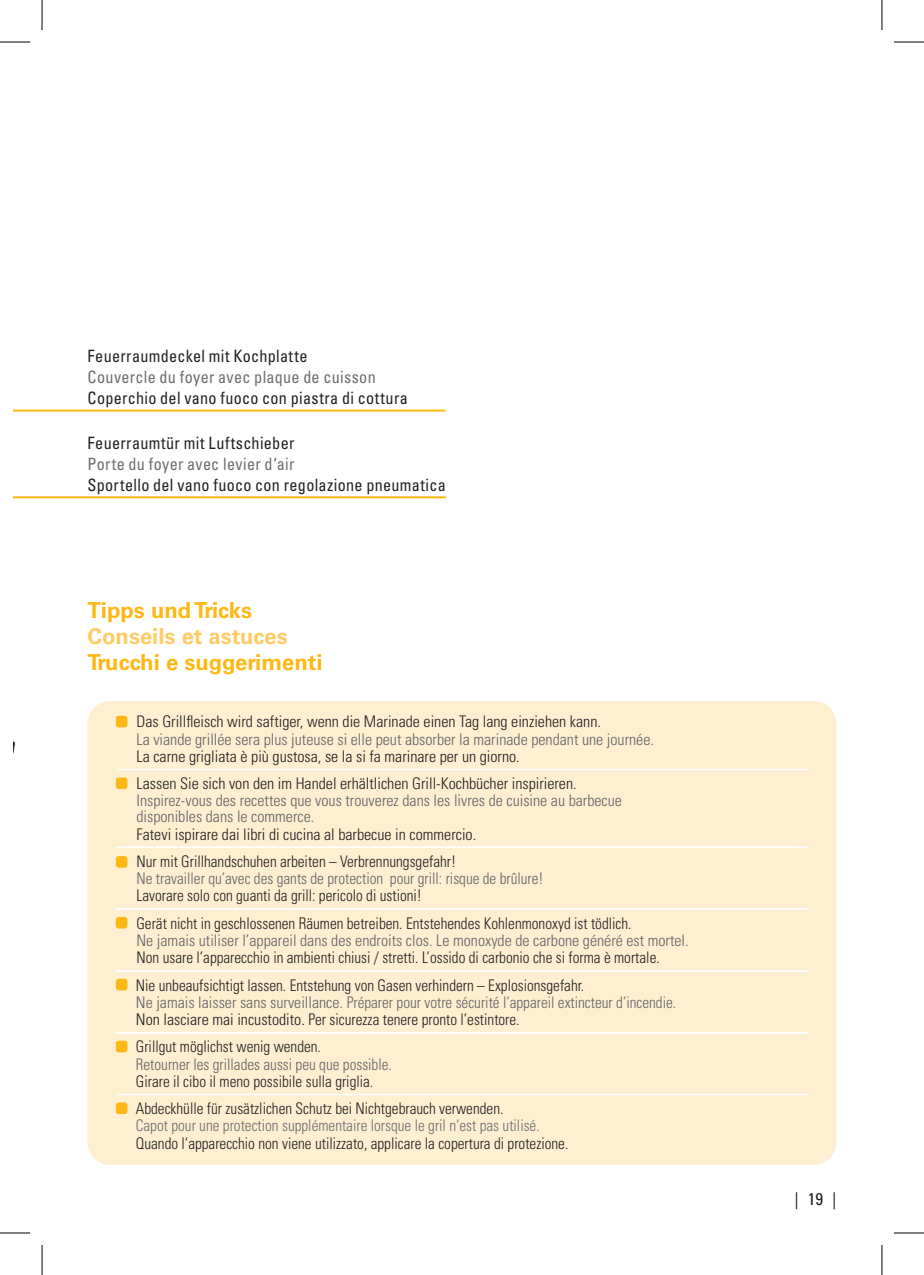
<style>
.page{position:relative;width:924px;height:1275px;background:#fff}
.page>*{position:absolute;margin:0;border:0;box-sizing:border-box;transform-origin:0 0}
.t1{font:700 22px "Univers LT Std";color:#fcb814}
.t2{font:700 22px "Univers LT Std";color:#fecb64}
.t3{font:condensed 17px "Univers LT Std";letter-spacing:.02em;color:#231f20;scale:.95 1}
.t4{font:condensed 17px "Univers LT Std";letter-spacing:.02em;color:#6c6d70;scale:.95 1}
.t5{font:condensed 17px "Univers LT Std";letter-spacing:.02em;color:#231f20}
.t6{font:300 condensed 16px/27.4px "Univers LT Std";color:#231f20;scale:.95 1}
.t7{font:300 condensed 16px/16px "Univers LT Std";color:#636366}
.t8{font:300 condensed 16px/27.2px "Univers LT Std";color:#231f20}
.t9{font:300 condensed 16px "Univers LT Std";color:#636366;scale:.95 1}
.t10{font:300 condensed 16px "Univers LT Std";color:#6c6d70;scale:.95 1}
</style>
<div class="page">
<div style="left:87px;top:701px;width:749px;height:464px;background:#feefd0;border-radius:23px"></div>
<hr style="left:112px;top:970px;width:696px;height:4px;background:#231f20;opacity:.75">
<hr style="left:112px;top:1032px;width:696px;height:4px;background:#231f20;opacity:.75">
<hr style="left:112px;top:1094px;width:696px;height:4px;background:#231f20;opacity:.75">
<hr style="left:112px;top:769px;width:696px;height:4px;background:#231f20;opacity:.75">
<hr style="left:112px;top:845px;width:696px;height:2px;background:#fff;opacity:.75">
<hr style="left:112px;top:847px;width:696px;height:3px;background:#231f20;opacity:.75">
<hr style="left:112px;top:908px;width:696px;height:4px;background:#231f20;opacity:.75">
<div style="left:116px;top:856px;width:11px;height:11px;background:#fcb814;border-radius:3px"></div>
<div style="left:116px;top:917px;width:11px;height:11px;background:#fcb814;border-radius:3px"></div>
<div style="left:116px;top:978px;width:11px;height:12px;background:#fcb814;border-radius:3px"></div>
<div style="left:116px;top:1040px;width:11px;height:12px;background:#fcb814;border-radius:3px"></div>
<div style="left:116px;top:716px;width:11px;height:11px;background:#fcb814;border-radius:3px"></div>
<div style="left:116px;top:777px;width:11px;height:12px;background:#fcb814;border-radius:3px"></div>
<div style="left:116px;top:1102px;width:11px;height:12px;background:#fcb814;border-radius:3px"></div>
<svg style="left:14px;top:409px;width:432px;height:90px"></svg>
<hr style="left:0;top:42px;width:30px;height:1px;background:#000">
<hr style="left:893px;top:42px;width:30px;height:1px;background:#000">
<hr style="left:0;top:1232px;width:30px;height:1px;background:#000">
<hr style="left:893px;top:1232px;width:30px;height:1px;background:#000">
<hr style="left:42px;top:0;width:1px;height:30px;background:#000">
<hr style="left:42px;top:1245px;width:1px;height:30px;background:#000">
<hr style="left:881px;top:0;width:1px;height:30px;background:#000">
<hr style="left:881px;top:1245px;width:1px;height:30px;background:#000">
<p class="t3" style="left:87px;top:345px;width:233px">Feuerraumdeckel mit Kochplatte</p>
<p class="t4" style="left:87px;top:366px;width:305px">Couvercle du foyer avec plaque de cuisson</p>
<p class="t3" style="left:87px;top:387px;width:339px">Coperchio del vano fuoco con piastra di cottura</p>
<p class="t3" style="left:87px;top:432px;width:219px">Feuerraumtür mit Luftschieber</p>
<p class="t4" style="left:87px;top:453px;width:219px">Porte du foyer avec levier d‘air</p>
<p class="t3" style="left:87px;top:474px;width:378px">Sportello del vano fuoco con regolazione pneumatica</p>
<h1 class="t1" style="left:87px;top:597px;width:166px">Tipps und Tricks</h1>
<h1 class="t2" style="left:87px;top:623px;width:202px">Conseils et astuces</h1>
<h1 class="t1" style="left:87px;top:649px;width:236px">Trucchi e suggerimenti</h1>
<p class="t8" style="left:136px;top:708px;width:466px">Das Grillfleisch wird saftiger, wenn die Marinade einen Tag lang einziehen kann.</p>
<p class="t7" style="left:136px;top:731px;width:518px">La viande grillée sera plus juteuse si elle peut absorber la marinade pendant une journée.</p>
<p class="t8" style="left:136px;top:742px;width:441px">La carne grigliata è più gustosa, se la si fa marinare per un giorno.<br>Lassen Sie sich von den im Handel erhältlichen Grill-Kochbücher inspirieren.</p>
<p class="t7" style="left:136px;top:792px;width:487px">Inspirez-vous des recettes que vous trouverez dans les livres de cuisine au barbecue disponibles dans le commerce.</p>
<p class="t8" style="left:136px;top:820px;width:341px">Fatevi ispirare dai libri di cucina al barbecue in commercio.</p>
<p class="t6" style="left:136px;top:847px;width:338px">Nur mit Grillhandschuhen arbeiten – Verbrennungsgefahr!</p>
<p class="t9" style="left:136px;top:868px;width:430px">Ne travailler qu’avec des gants de protection pour grill: risque de brûlure!</p>
<p class="t6" style="left:136px;top:882px;width:522px">Lavorare solo con guanti da grill: pericolo di ustioni!<br>Gerät nicht in geschlossenen Räumen betreiben. Entstehendes Kohlenmonoxyd ist tödlich.</p>
<p class="t7" style="left:136px;top:932px;width:553px">Ne jamais utiliser l’appareil dans des endroits clos. Le monoxyde de carbone généré est mortel.</p>
<p class="t6" style="left:136px;top:944px;width:552px">Non usare l’apparecchio in ambienti chiusi / stretti. L’ossido di carbonio che si forma è mortale.<br>Nie unbeaufsichtigt lassen. Entstehung von Gasen verhindern – Explosionsgefahr.</p>
<p class="t7" style="left:136px;top:994px;width:541px">Ne jamais laisser sans surveillance. Préparer pour votre sécurité l’appareil extincteur d’incendie.</p>
<p class="t8" style="left:136px;top:1006px;width:385px">Non lasciare mai incustodito. Per sicurezza tenere pronto l’estintore.<br>Grillgut möglichst wenig wenden.</p>
<p class="t9" style="left:136px;top:1054px;width:271px">Retourner les grillades aussi peu que possible.</p>
<p class="t6" style="left:136px;top:1067px;width:251px">Girare il cibo il meno possibile sulla griglia.</p>
<p class="t6" style="left:136px;top:1094px;width:388px">Abdeckhülle für zusätzlichen Schutz bei Nichtgebrauch verwenden.</p>
<p class="t10" style="left:136px;top:1116px;width:426px">Capot pour une protection supplémentaire lorsque le gril n‘est pas utilisé.</p>
<p class="t6" style="left:136px;top:1129px;width:456px">Quando l‘apparecchio non viene utilizzato, applicare la copertura di protezione.</p>
<p class="t5" style="left:794px;top:1188px;width:43px">|19|</p>
</div>
